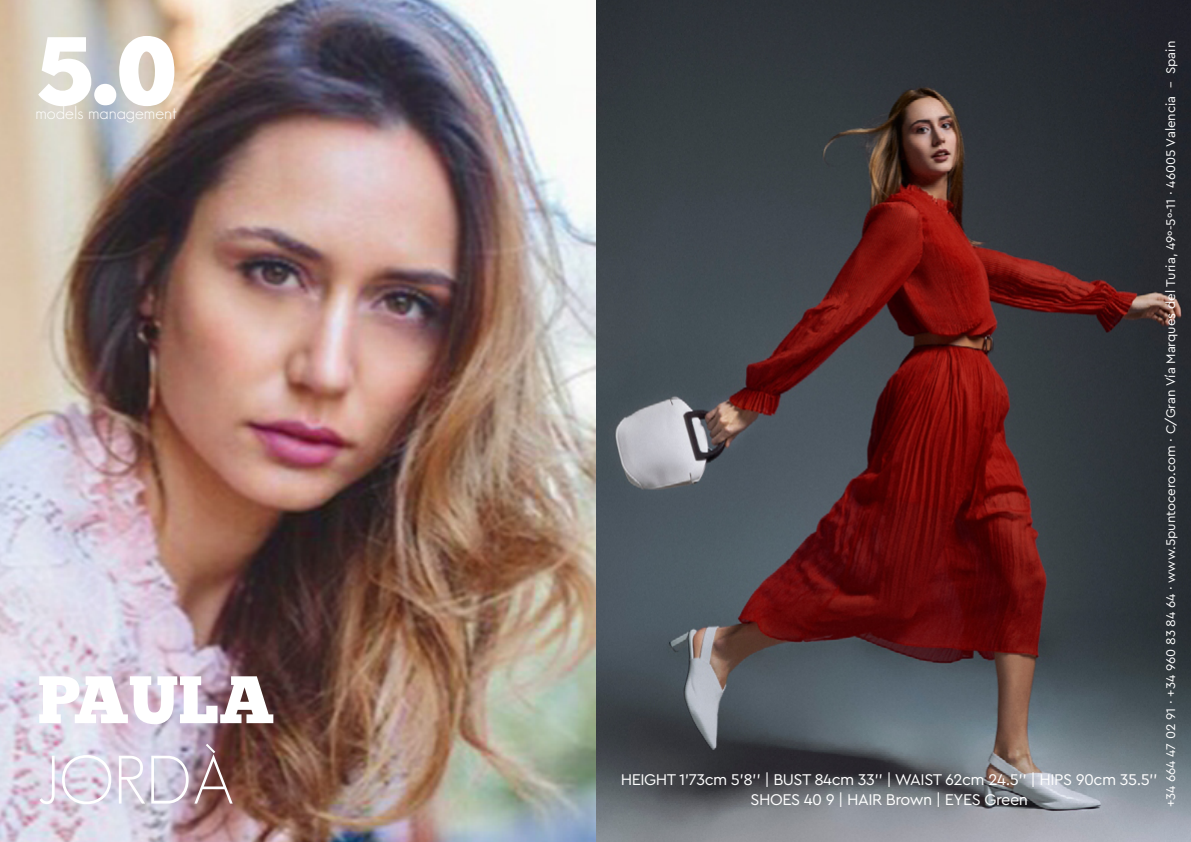
<style>
.page{position:relative;width:1191px;height:842px;background:#fff}
.page>*{position:absolute;margin:0;border:0;box-sizing:border-box;transform-origin:0 0}
.t1{font:96.9px "Chunk Five Ex";color:#fff}
.t2{font:67px "Chunk Five Ex";color:#fff}
.t3{font:300 67px "Geosans";color:#fff}
.t4{font:300 17.9px "Geosans";color:#fff}
.t5{font:16.2px/19.5px "Cera Pro";letter-spacing:-.03em;color:#fff;text-align:center}
.t6{font:13.2px "Cera Pro";color:#fff}
</style>
<div class="page">
<img style="left:0;top:0;width:596px;height:842px">
<svg style="left:596px;top:0;width:595px;height:842px;background:#4d4145"></svg>
<h1 class="t1" style="left:37px;top:-2px;width:141px">5.0</h1>
<h3 class="t4" style="left:35px;top:103px;width:143px">models management</h3>
<h2 class="t2" style="left:38px;top:649px;width:238px">PAULA</h2>
<h2 class="t3" style="left:38px;top:743px;width:199px">JORDÀ</h2>
<p class="t5" style="left:621px;top:769px;width:538px">HEIGHT 1’73cm 5’8’’ | BUST 84cm 33’’ | WAIST 62cm 24.5’’ | HIPS 90cm 35.5’’<br>SHOES 40 9 | HAIR Brown | EYES Green</p>
<p class="t6" style="left:1162px;top:807px;width:768px;rotate:-90deg">+34 664 47 02 91 · +34 960 83 84 64 · www.5puntocero.com · C/Gran Vía Marques del Turia, 49º-5º-11 · 46005 Valencia – Spain</p>
</div>
